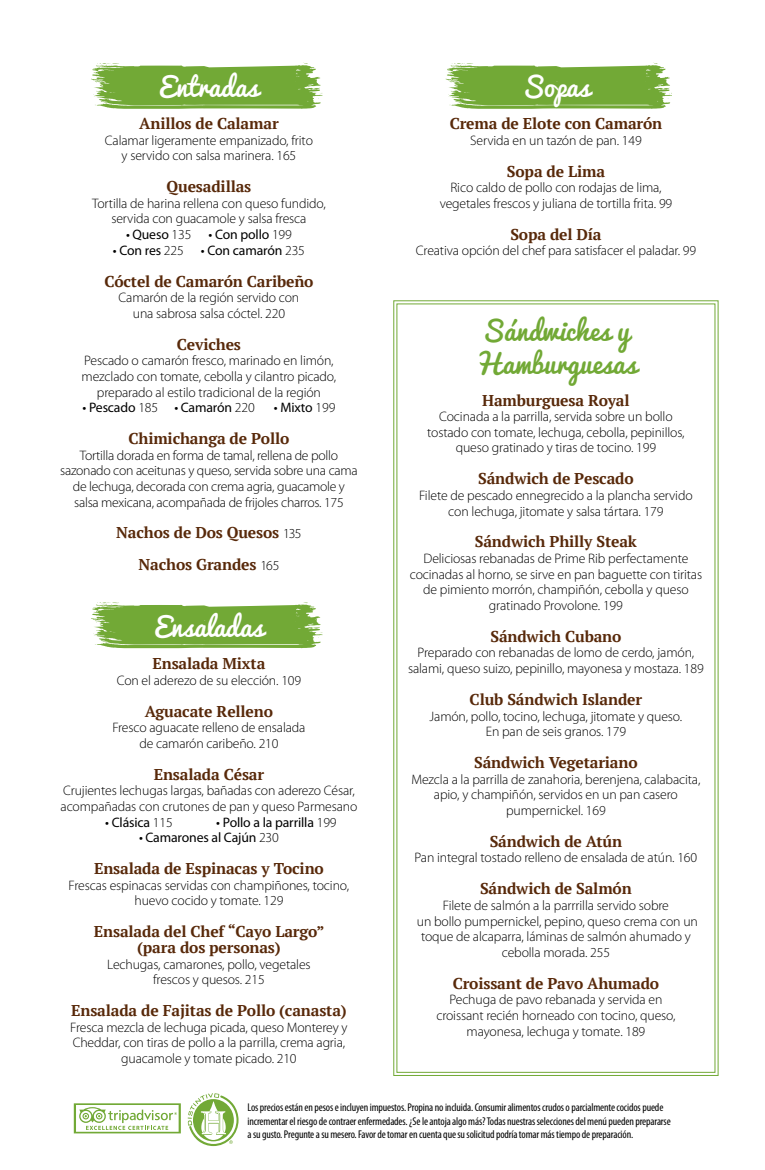
<style>
.page{position:relative;width:765px;height:1170px;background:#fff}
.page>*{position:absolute;margin:0;border:0;box-sizing:border-box;transform-origin:0 0}
.t1{font:26.25px/32.5px "Pacifico";color:#72a936}
.t2{font:26.25px "Pacifico";color:#fff}
.t3{font:700 15.62px/15.6px "PT Serif";letter-spacing:-.01em;color:#58290a;text-align:center}
.t4{font:300 13.75px/15.6px "Myriad Pro";letter-spacing:-.01em;color:#000;text-align:center}
.t5{font:13.75px "Myriad Pro";letter-spacing:-.01em;color:#000}
.t6{font:condensed 11.25px/13.5px "Myriad Pro";letter-spacing:-.015em;color:#000}
.s1{font-weight:300}
.s2{font-family:"Myriad Pro";font-weight:300;font-size:13.75px;color:#000}
</style>
<div class="page">
<svg style="left:188px;top:1093px;width:51px;height:53px"></svg>
<svg style="left:74px;top:1103px;width:107px;height:30px"></svg>
<svg style="left:91px;top:63px;width:231px;height:46px;background:#88b656"></svg>
<svg style="left:91px;top:602px;width:231px;height:46px;background:#88b656"></svg>
<svg style="left:446px;top:63px;width:226px;height:46px;background:#88b656"></svg>
<svg style="left:393px;top:300px;width:326px;height:776px"></svg>
<h1 class="t2" style="left:159px;top:64px;width:101px">Entradas</h1>
<p class="t3" style="left:139px;top:115px;width:141px">Anillos de Calamar</p>
<p class="t4" style="left:105px;top:132px;width:210px">Calamar ligeramente empanizado, frito y servido con salsa marinera. 165</p>
<p class="t3" style="left:167px;top:179px;width:86px">Quesadillas</p>
<p class="t4" style="left:92px;top:196px;width:235px">Tortilla de harina rellena con queso fundido, servida con guacamole y salsa fresca</p>
<p class="t5" style="left:126px;top:227px;width:167px">• Queso <span class="s1">135</span> • Con pollo <span class="s1">199</span></p>
<p class="t5" style="left:113px;top:243px;width:194px">• Con res <span class="s1">225</span> • Con camarón <span class="s1">235</span></p>
<p class="t3" style="left:104px;top:273px;width:211px">Cóctel de Camarón Caribeño</p>
<p class="t4" style="left:119px;top:290px;width:182px">Camarón de la región servido con una sabrosa salsa cóctel. 220</p>
<p class="t3" style="left:177px;top:336px;width:66px">Ceviches</p>
<p class="t4" style="left:82px;top:353px;width:256px">Pescado o camarón fresco, marinado en limón, mezclado con tomate, cebolla y cilantro picado, preparado al estilo tradicional de la región</p>
<p class="t5" style="left:83px;top:400px;width:174px">• Pescado <span class="s1">185</span> • Camarón <span class="s1">220</span></p>
<p class="t5" style="left:274px;top:400px;width:63px">• Mixto <span class="s1">199</span></p>
<p class="t3" style="left:128px;top:430px;width:162px">Chimichanga de Pollo</p>
<p class="t4" style="left:60px;top:447px;width:299px">Tortilla dorada en forma de tamal, rellena de pollo sazonado con aceitunas y queso, servida sobre una cama de lechuga, decorada con crema agria, guacamole y salsa mexicana, acompañada de frijoles charros. 175</p>
<p class="t3" style="left:116px;top:517px;width:187px;line-height:31.9px">Nachos de Dos Quesos <span class="s2">135<br></span>Nachos Grandes <span class="s2">165</span></p>
<h1 class="t2" style="left:154px;top:604px;width:111px">Ensaladas</h1>
<p class="t3" style="left:153px;top:656px;width:114px">Ensalada Mixta</p>
<p class="t4" style="left:117px;top:673px;width:186px">Con el aderezo de su elección. 109</p>
<p class="t3" style="left:145px;top:703px;width:130px">Aguacate Relleno</p>
<p class="t4" style="left:112px;top:720px;width:195px">Fresco aguacate relleno de ensalada de camarón caribeño. 210</p>
<p class="t3" style="left:154px;top:766px;width:112px">Ensalada César</p>
<p class="t4" style="left:61px;top:783px;width:298px;text-align:left">Crujientes lechugas largas, bañadas con aderezo César, acompañadas con crutones de pan y queso Parmesano</p>
<p class="t5" style="left:105px;top:815px;width:69px">• Clásica <span class="s1">115</span></p>
<p class="t5" style="left:216px;top:815px;width:122px">• Pollo a la parrilla <span class="s1">199</span></p>
<p class="t5" style="left:139px;top:830px;width:141px">• Camarones al Cajún <span class="s1">230</span></p>
<p class="t3" style="left:94px;top:861px;width:231px">Ensalada de Espinacas y Tocino</p>
<p class="t4" style="left:69px;top:878px;width:282px">Frescas espinacas servidas con champiñones, tocino, huevo cocido y tomate. 129</p>
<p class="t3" style="left:94px;top:924px;width:232px">Ensalada del Chef “Cayo Largo” (para dos personas)</p>
<p class="t4" style="left:107px;top:956px;width:205px">Lechugas, camarones, pollo, vegetales frescos y quesos. 215</p>
<p class="t3" style="left:71px;top:1003px;width:277px">Ensalada de Fajitas de Pollo (canasta)</p>
<p class="t4" style="left:70px;top:1020px;width:279px">Fresca mezcla de lechuga picada, queso Monterey y<br>Cheddar, con tiras de pollo a la parrilla, crema agria, guacamole y tomate picado. 210</p>
<h1 class="t2" style="left:522px;top:64px;width:69px">Sopas</h1>
<p class="t3" style="left:450px;top:115px;width:214px">Crema de Elote con Camarón</p>
<p class="t4" style="left:470px;top:132px;width:173px">Servida en un tazón de pan. 149</p>
<p class="t3" style="left:507px;top:163px;width:100px">Sopa de Lima</p>
<p class="t4" style="left:440px;top:180px;width:234px">Rico caldo de pollo con rodajas de lima, vegetales frescos y juliana de tortilla frita. 99</p>
<p class="t3" style="left:510px;top:226px;width:93px">Sopa del Día</p>
<p class="t4" style="left:416px;top:243px;width:282px">Creativa opción del chef para satisfacer el paladar. 99</p>
<h1 class="t1" style="left:475px;top:314px;width:163px">Sándwiches y<br>Hamburguesas</h1>
<p class="t3" style="left:482px;top:392px;width:149px">Hamburguesa Royal</p>
<p class="t4" style="left:427px;top:409px;width:259px">Cocinada a la parrilla, servida sobre un bollo tostado con tomate, lechuga, cebolla, pepinillos, queso gratinado y tiras de tocino. 199</p>
<p class="t3" style="left:478px;top:471px;width:157px">Sándwich de Pescado</p>
<p class="t4" style="left:419px;top:488px;width:275px">Filete de pescado ennegrecido a la plancha servido con lechuga, jitomate y salsa tártara. 179</p>
<p class="t3" style="left:475px;top:534px;width:164px">Sándwich Philly Steak</p>
<p class="t4" style="left:410px;top:551px;width:294px">Deliciosas rebanadas de Prime Rib perfectamente cocinadas al horno, se sirve en pan baguette con tiritas de pimiento morrón, champiñón, cebolla y queso gratinado Provolone. 199</p>
<p class="t3" style="left:490px;top:628px;width:133px">Sándwich Cubano</p>
<p class="t4" style="left:408px;top:645px;width:297px">Preparado con rebanadas de lomo de cerdo, jamón, salami, queso suizo, pepinillo, mayonesa y mostaza. 189</p>
<p class="t3" style="left:470px;top:691px;width:174px">Club Sándwich Islander</p>
<p class="t4" style="left:430px;top:708px;width:254px">Jamón, pollo, tocino, lechuga, jitomate y queso.<br>En pan de seis granos. 179</p>
<p class="t3" style="left:474px;top:754px;width:165px">Sándwich Vegetariano</p>
<p class="t4" style="left:411px;top:771px;width:291px">Mezcla a la parrilla de zanahoria, berenjena, calabacita, apio, y champiñón, servidos en un pan casero pumpernickel. 169</p>
<p class="t3" style="left:490px;top:833px;width:134px">Sándwich de Atún</p>
<p class="t4" style="left:415px;top:850px;width:284px">Pan integral tostado relleno de ensalada de atún. 160</p>
<p class="t3" style="left:480px;top:881px;width:153px">Sándwich de Salmón</p>
<p class="t4" style="left:417px;top:898px;width:283px">Filete de salmón a la parrrilla servido sobre<br>un bollo pumpernickel, pepino, queso crema con un toque de alcaparra, láminas de salmón ahumado y cebolla morada. 255</p>
<p class="t3" style="left:453px;top:975px;width:208px">Croissant de Pavo Ahumado</p>
<p class="t4" style="left:436px;top:992px;width:241px">Pechuga de pavo rebanada y servida en croissant recién horneado con tocino, queso, mayonesa, lechuga y tomate. 189</p>
<p class="t6" style="left:248px;top:1101px;width:425px">Los precios están en pesos e incluyen impuestos. Propina no incluida. Consumir alimentos crudos o parcialmente cocidos puede incrementar el riesgo de contraer enfermedades. ¿Se le antoja algo más? Todas nuestras selecciones del menú pueden prepararse a su gusto. Pregunte a su mesero. Favor de tomar en cuenta que su solicitud podría tomar más tiempo de preparación.</p>
</div>
